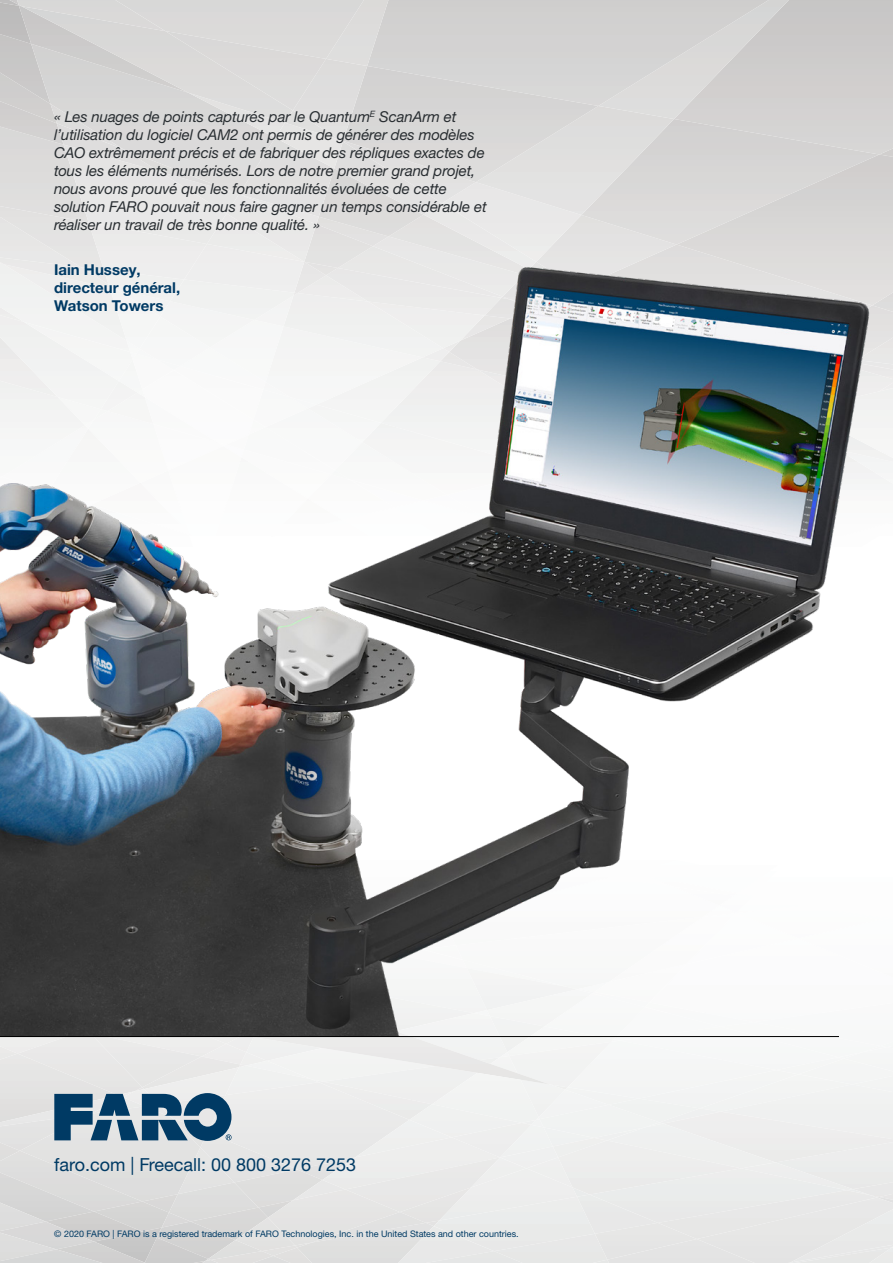
<style>
.page{position:relative;width:893px;height:1263px;background:#fff}
.page>*{position:absolute;margin:0;border:0;box-sizing:border-box;transform-origin:0 0}
.t1{font:18px "Helvetica Neue LTW1 G";color:#003a64}
.t2{font:italic 15px/18px "Helvetica Neue LTW1 G";letter-spacing:-.01em;color:#292e32}
.t3{font:700 15px/18px "Helvetica Neue LTW1 G";color:#003a64}
.t4{font:9px "Helvetica Neue LTW1 G";color:#003a64}
</style>
<div class="page">
<svg style="left:0;top:0;width:893px;height:198px;background:#d7d6d6"></svg>
<svg style="left:0;top:1037px;width:893px;height:226px"></svg>
<img style="left:0;top:198px;width:893px;height:838px">
<hr style="left:0;top:1036px;width:839px;height:1px;background:#000">
<p class="t2" style="left:54px;top:108px;width:434px">« Les nuages de points capturés par le Quantum<sup>E</sup> ScanArm et l’utilisation du logiciel CAM2 ont permis de générer des modèles CAO extrêmement précis et de fabriquer des répliques exactes de tous les éléments numérisés. Lors de notre premier grand projet, nous avons prouvé que les fonctionnalités évoluées de cette solution FARO pouvait nous faire gagner un temps considérable et réaliser un travail de très bonne qualité. »</p>
<p class="t3" style="left:54px;top:260px;width:128px">Iain Hussey, directeur général,<br>Watson Towers</p>
<p class="t1" style="left:54px;top:1153px;width:304px">faro.com | Freecall: 00 800 3276 7253</p>
<p class="t4" style="left:54px;top:1228px;width:466px">© 2020 FARO | FARO is a registered trademark of FARO Technologies, Inc. in the United States and other countries.</p>
</div>
